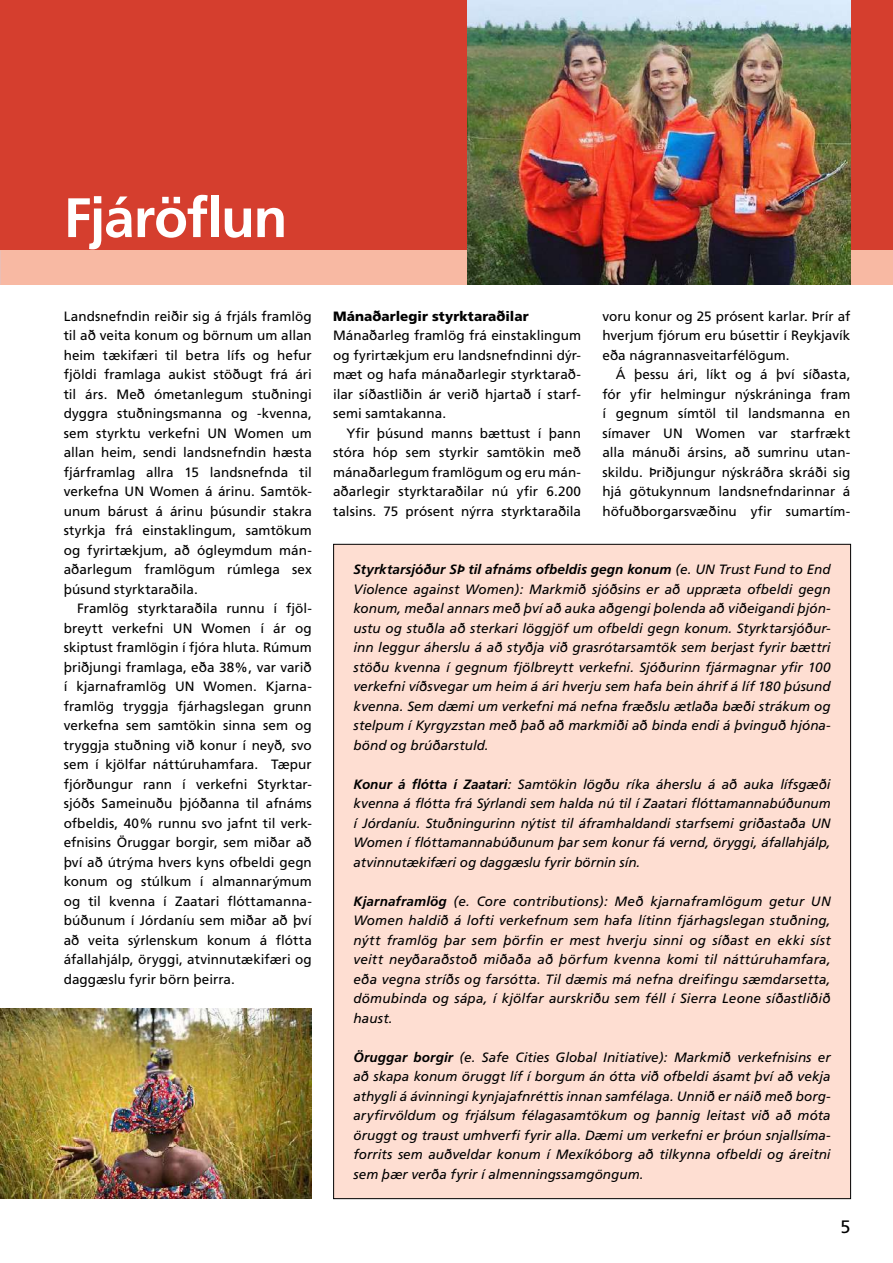
<style>
.page{position:relative;width:893px;height:1263px;background:#fff}
.page>*{position:absolute;margin:0;border:0;box-sizing:border-box;transform-origin:0 0}
.t1{font:700 55.5px "Frutiger";letter-spacing:-.025em;color:#fff}
.t2{font:18px "Frutiger";color:#000}
.t3{font:13.5px/19.5px "Frutiger";color:#000;text-align:justify}
.t4{font:italic 13.5px/19.5px "Frutiger";letter-spacing:.005em;color:#000;text-align:justify}
.t5{font:900 13.5px "Frutiger";letter-spacing:.005em;color:#000}
.s1{font-weight:700}
</style>
<div class="page">
<div style="left:0;top:0;width:893px;height:251px;background:#d53e2e"></div>
<div style="left:0;top:251px;width:893px;height:34px;background:#f8b9a3"></div>
<img style="left:467px;top:0;width:383px;height:285px">
<div style="left:334px;top:544px;width:517px;height:654px;background:#feded2"></div>
<img style="left:0;top:1008px;width:311px;height:190px">
<h1 class="t1" style="left:64px;top:185px;width:225px">Fjáröflun</h1>
<p class="t3" style="left:64px;top:306px;width:250px">Landsnefndin reiðir sig á frjáls framlög til að veita konum og börnum um allan heim tækifæri til betra lífs og hefur fjöldi framlaga aukist stöðugt frá ári til árs. Með ómetanlegum stuðningi dyggra stuðningsmanna og -kvenna, sem styrktu verkefni UN Women um allan heim, sendi landsnefndin hæsta fjárframlag allra 15 landsnefnda til verkefna UN Women á árinu. Samtök&shy;unum bárust á árinu þúsundir stakra styrkja frá einstaklingum, samtökum og fyrirtækjum, að ógleymdum mán&shy;aðarlegum framlögum rúmlega sex þúsund styrktaraðila.</p>
<p class="t3" style="left:64px;top:599px;width:250px;text-indent:14px">Framlög styrktaraðila runnu í fjöl&shy;breytt verkefni UN Women í ár og skiptust framlögin í fjóra hluta. Rúmum þriðjungi framlaga, eða 38%, var varið í kjarnaframlög UN Women. Kjarna&shy;framlög tryggja fjárhagslegan grunn verkefna sem samtökin sinna sem og tryggja stuðning við konur í neyð, svo sem í kjölfar náttúruhamfara. Tæpur fjórðungur rann í verkefni Styrktar&shy;sjóðs Sameinuðu þjóðanna til afnáms ofbeldis, 40% runnu svo jafnt til verk&shy;efnisins Öruggar borgir, sem miðar að því að útrýma hvers kyns ofbeldi gegn konum og stúlkum í almannarýmum og til kvenna í Zaatari flóttamanna&shy;búðunum í Jórdaníu sem miðar að því að veita sýrlenskum konum á flótta áfallahjálp, öryggi, atvinnutækifæri og daggæslu fyrir börn þeirra.</p>
<p class="t5" style="left:333px;top:308px;width:197px">Mánaðarlegir styrktaraðilar</p>
<p class="t3" style="left:333px;top:326px;width:250px">Mánaðarleg framlög frá einstaklingum og fyrirtækjum eru landsnefndinni dýr&shy;mæt og hafa mánaðarlegir styrktarað&shy;ilar síðastliðin ár verið hjartað í starf&shy;semi samtakanna.</p>
<p class="t3" style="left:333px;top:423px;width:250px;text-indent:14px">Yfir þúsund manns bættust í þann stóra hóp sem styrkir samtökin með mánaðarlegum framlögum og eru mán&shy;aðarlegir styrktaraðilar nú yfir 6.200 talsins. 75 prósent nýrra styrktaraðila</p>
<p class="t3" style="left:602px;top:306px;width:250px">voru konur og 25 prósent karlar. Þrír af hverjum fjórum eru búsettir í Reykjavík eða nágrannasveitarfélögum.</p>
<p class="t3" style="left:602px;top:365px;width:250px;text-indent:14px">Á þessu ári, líkt og á því síðasta, fór yfir helmingur nýskráninga fram í gegnum símtöl til landsmanna en símaver UN Women var starfrækt alla mánuði ársins, að sumrinu utan&shy;skildu. Þriðjungur nýskráðra skráði sig hjá götukynnum landsnefndarinnar á höfuðborgarsvæðinu yfir sumartím-</p>
<p class="t4" style="left:353px;top:560px;width:479px"><span class="s1">Styrktarsjóður SÞ til afnáms ofbeldis gegn konum</span> (e. UN Trust Fund to End Violence against Women): Markmið sjóðsins er að uppræta ofbeldi gegn konum, meðal annars með því að auka aðgengi þolenda að viðeigandi þjón&shy;ustu og stuðla að sterkari löggjöf um ofbeldi gegn konum. Styrktarsjóður&shy;inn leggur áherslu á að styðja við grasrótarsamtök sem berjast fyrir bættri stöðu kvenna í gegnum fjölbreytt verkefni. Sjóðurinn fjármagnar yfir 100 verkefni víðsvegar um heim á ári hverju sem hafa bein áhrif á líf 180 þúsund kvenna. Sem dæmi um verkefni má nefna fræðslu ætlaða bæði strákum og stelpum í Kyrgyzstan með það að markmiði að binda endi á þvinguð hjóna&shy;bönd og brúðarstuld.</p>
<p class="t4" style="left:353px;top:774px;width:479px"><span class="s1">Konur á flótta í Zaatari</span>: Samtökin lögðu ríka áherslu á að auka lífsgæði kvenna á flótta frá Sýrlandi sem halda nú til í Zaatari flóttamannabúðunum í Jórdaníu. Stuðningurinn nýtist til áframhaldandi starfsemi griðastaða UN Women í flóttamannabúðunum þar sem konur fá vernd, öryggi, áfallahjálp, atvinnutækifæri og daggæslu fyrir börnin sín.</p>
<p class="t4" style="left:353px;top:891px;width:479px"><span class="s1">Kjarnaframlög</span> (e. Core contributions): Með kjarnaframlögum getur UN Women haldið á lofti verkefnum sem hafa lítinn fjárhagslegan stuðning, nýtt framlög þar sem þörfin er mest hverju sinni og síðast en ekki síst veitt neyðaraðstoð miðaða að þörfum kvenna komi til náttúruhamfara, eða vegna stríðs og farsótta. Til dæmis má nefna dreifingu sæmdarsetta, dömubinda og sápa, í kjölfar aurskriðu sem féll í Sierra Leone síðastliðið haust.</p>
<p class="t4" style="left:353px;top:1047px;width:479px"><span class="s1">Öruggar borgir</span> (e. Safe Cities Global Initiative): Markmið verkefnisins er að skapa konum öruggt líf í borgum án ótta við ofbeldi ásamt því að vekja athygli á ávinningi kynjajafnréttis innan samfélaga. Unnið er náið með borg&shy;aryfirvöldum og frjálsum félagasamtökum og þannig leitast við að móta öruggt og traust umhverfi fyrir alla. Dæmi um verkefni er þróun snjallsíma&shy;forrits sem auðveldar konum í Mexíkóborg að tilkynna ofbeldi og áreitni sem þær verða fyrir í almenningssamgöngum.</p>
<h2 class="t2" style="left:840px;top:1216px;width:12px">5</h2>
</div>
